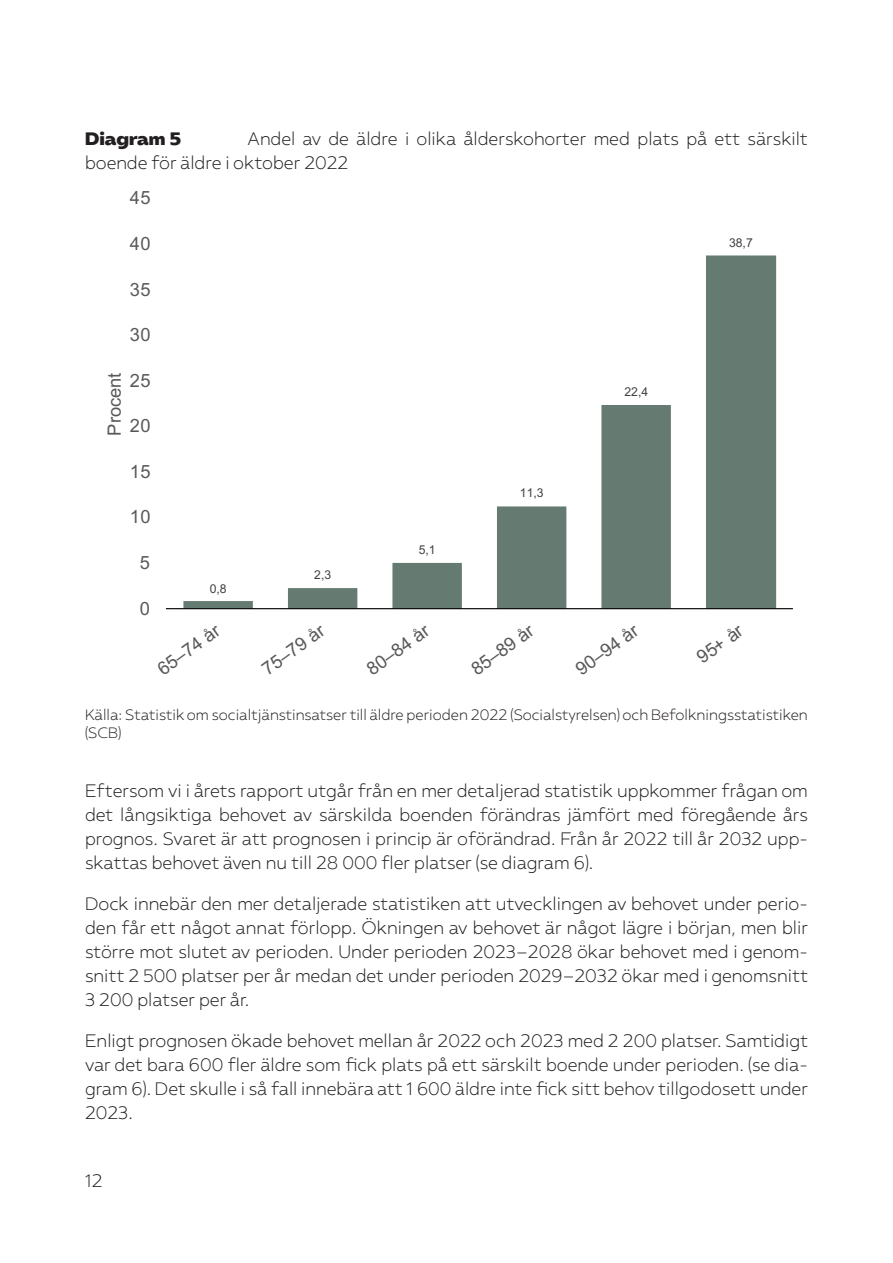
<style>
.page{position:relative;width:893px;height:1263px;background:#fff}
.page>*{position:absolute;margin:0;border:0;box-sizing:border-box;transform-origin:0 0}
.t1{font:18.3px "Arial";letter-spacing:.025em;color:#595959}
.Brödtext{font:300 18px/24px "Almega Sans";color:#231f20;text-align:justify}
.Brödtext-2{font:18px "Almega Sans Display";color:#231f20}
.bildtext{font:300 15px/18px "Almega Sans";color:#231f20}
.t2{font:12.15px "Arial";color:#404040}
</style>
<div class="page">
<svg style="left:183px;top:255px;width:593px;height:353px"></svg>
<hr style="left:166px;top:608px;width:627px;height:1px;background:#000">
<p class="Brödtext" style="left:85px;top:126px;width:724px;text-indent:162px">Andel av de äldre i olika ålderskohorter med plats på ett särskilt boende för äldre i oktober 2022</p>
<p class="Brödtext-2" style="left:85px;top:126px;width:97px">Diagram 5</p>
<p class="t1" style="left:130px;top:185px;width:22px">45</p>
<p class="t1" style="left:130px;top:231px;width:22px">40</p>
<p class="t2" style="left:729px;top:234px;width:25px">38,7</p>
<p class="t1" style="left:130px;top:277px;width:22px">35</p>
<p class="t1" style="left:130px;top:322px;width:22px">30</p>
<p class="t1" style="left:102px;top:435px;width:65px;rotate:-90deg">Procent</p>
<p class="t1" style="left:130px;top:368px;width:22px">25</p>
<p class="t1" style="left:130px;top:413px;width:22px">20</p>
<p class="t2" style="left:624px;top:383px;width:25px">22,4</p>
<p class="t1" style="left:130px;top:459px;width:22px">15</p>
<p class="t1" style="left:130px;top:504px;width:22px">10</p>
<p class="t1" style="left:140px;top:550px;width:12px">5</p>
<p class="t1" style="left:140px;top:596px;width:12px">0</p>
<p class="t2" style="left:210px;top:580px;width:18px">0,8</p>
<p class="t2" style="left:314px;top:566px;width:18px">2,3</p>
<p class="t2" style="left:419px;top:541px;width:18px">5,1</p>
<p class="t2" style="left:520px;top:485px;width:25px">11,3</p>
<p class="t1" style="left:152px;top:661px;width:74px;rotate:-36deg">65–74 år</p>
<p class="t1" style="left:257px;top:661px;width:74px;rotate:-36deg">75–79 år</p>
<p class="t1" style="left:361px;top:661px;width:74px;rotate:-36deg">80–84 år</p>
<p class="t1" style="left:466px;top:661px;width:74px;rotate:-36deg">85–89 år</p>
<p class="t1" style="left:571px;top:661px;width:74px;rotate:-36deg">90–94 år</p>
<p class="t1" style="left:691px;top:649px;width:53px;rotate:-36deg">95+ år</p>
<p class="bildtext" style="left:85px;top:705px;width:724px">Källa: Statistik om socialtjänstinsatser till äldre perioden 2022 (Socialstyrelsen) och Befolkningsstatistiken (SCB)</p>
<p class="Brödtext" style="left:85px;top:778px;width:724px">Eftersom vi i årets rapport utgår från en mer detaljerad statistik uppkommer frågan om det långsiktiga behovet av särskilda boenden förändras jämfört med föregående års prognos. Svaret är att prognosen i princip är oförändrad. Från år 2022 till år 2032 upp&shy;skattas behovet även nu till 28 000 fler platser (se diagram 6).</p>
<p class="Brödtext" style="left:85px;top:891px;width:724px">Dock innebär den mer detaljerade statistiken att utvecklingen av behovet under perio&shy;den får ett något annat förlopp. Ökningen av behovet är något lägre i början, men blir större mot slutet av perioden. Under perioden 2023–2028 ökar behovet med i genom&shy;snitt 2 500 platser per år medan det under perioden 2029–2032 ökar med i genomsnitt 3 200 platser per år.</p>
<p class="Brödtext" style="left:85px;top:1028px;width:724px">Enligt prognosen ökade behovet mellan år 2022 och 2023 med 2 200 platser. Samtidigt var det bara 600 fler äldre som fick plats på ett särskilt boende under perioden. (se dia&shy;gram 6). Det skulle i så fall innebära att 1 600 äldre inte fick sitt behov tillgodosett under 2023.</p>
<p class="Brödtext" style="left:85px;top:1168px;width:19px">12</p>
</div>
